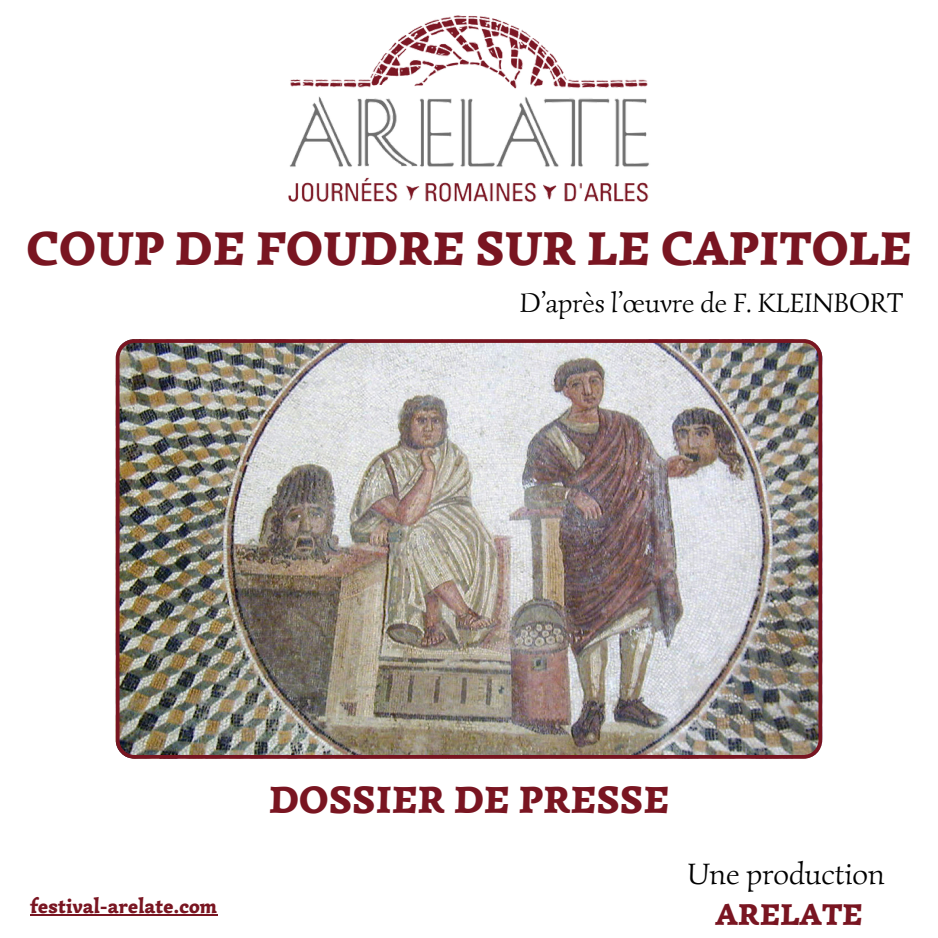
<style>
.page{position:relative;width:938px;height:938px;background:#fff}
.page>*{position:absolute;margin:0;border:0;box-sizing:border-box;transform-origin:0 0}
.t1{font:900 47.75px "Simonetta";color:#791521}
.t2{font:900 38.25px "Simonetta";color:#791521}
.t3{font:30.5px/41.2px "Simonetta";color:#000;text-align:center}
.t4{font:27.5px "Simonetta";color:#000}
.t5{font:900 21px "Simonetta";color:#791521}
.s1{font-weight:900;color:#791521}
</style>
<div class="page">
<img style="left:288px;top:15px;width:361px;height:187px">
<img style="left:116px;top:339px;width:706px;height:419px">
<hr style="left:30px;top:914px;width:187px;height:2px;background:#791521">
<p class="t1" style="left:26px;top:219px;width:887px">COUP DE FOUDRE SUR LE CAPITOLE</p>
<h2 class="t4" style="left:519px;top:285px;width:384px">D’après l’œuvre de F. KLEINBORT</h2>
<h3 class="t5" style="left:30px;top:892px;width:188px">festival-arelate.com</h3>
<h1 class="t2" style="left:269px;top:776px;width:402px">DOSSIER DE PRESSE</h1>
<p class="t3" style="left:687px;top:853px;width:199px">Une production<br><span class="s1">ARELATE</span></p>
</div>
